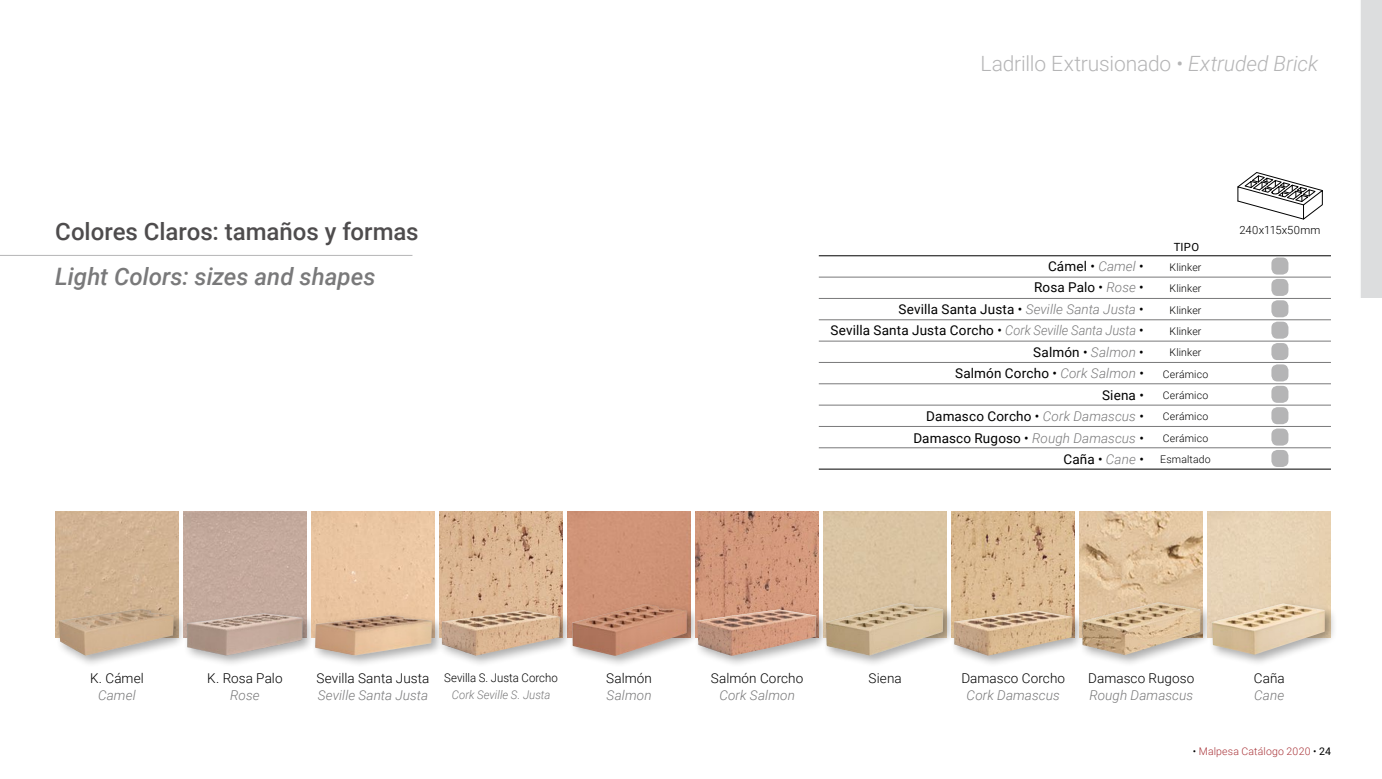
<style>
.page{position:relative;width:1382px;height:779px;background:#fff}
.page>*{position:absolute;margin:0;border:0;box-sizing:border-box;transform-origin:0 0}
.t1{font:500 24px "Roboto";letter-spacing:-.005em;color:#4e4c4d}
.t2{font:italic 500 24px "Roboto";color:#79797a}
.t3{font:300 21px "Roboto";letter-spacing:-.01em;color:#b5b5b6}
.t4{font:13.5px/21.5px "Roboto";letter-spacing:.01em;color:#000;text-align:right}
.t5{font:300 13.5px "Roboto";letter-spacing:.005em;color:#000}
.t6{font:italic 300 13.5px "Roboto";letter-spacing:.005em;color:#79797a}
.t7{font:300 12px "Roboto";color:#000;scale:.95 1}
.t8{font:italic 300 12px "Roboto";color:#79797a;scale:.95 1}
.t9{font:300 11.25px "Roboto";letter-spacing:.005em;color:#000}
.t10{font:11.25px "Roboto";color:#000}
.t11{font:300 10.5px/21.3px "Roboto";letter-spacing:.015em;color:#000;text-align:center}
.t12{font:300 10.5px "Roboto";letter-spacing:.015em;color:#a93439}
.t13{font:6.3px "Courier";color:#000}
.s1{font-style:italic}
.s2{font-weight:300;font-style:italic;color:#79797a}
.s3{color:#000}
.s4{font-weight:400;color:#000}
</style>
<div class="page">
<div style="left:1361px;top:0;width:21px;height:298px;background:#dcddde"></div>
<hr style="left:0;top:255px;width:412px;height:1px;background:#b5b5b6">
<div style="left:567px;top:511px;width:124px;height:95px;background:#cf9377"></div>
<div style="left:568px;top:600px;width:132px;height:68px;background:#000;opacity:.33"></div>
<img style="left:572px;top:603px;width:115px;height:52px">
<div style="left:55px;top:511px;width:124px;height:93px;background:#d1b392"></div>
<div style="left:55px;top:604px;width:131px;height:63px;background:#000;opacity:.33"></div>
<img style="left:59px;top:608px;width:115px;height:47px">
<img style="left:695px;top:511px;width:124px;height:94px">
<div style="left:693px;top:605px;width:136px;height:63px;background:#000;opacity:.33"></div>
<img style="left:726px;top:609px;width:53px;height:7px">
<div style="left:183px;top:511px;width:124px;height:98px;background:#c4aa9d"></div>
<div style="left:183px;top:609px;width:132px;height:58px;background:#000;opacity:.33"></div>
<img style="left:187px;top:613px;width:116px;height:42px">
<div style="left:822px;top:598px;width:134px;height:69px;background:#000;opacity:.33"></div>
<img style="left:826px;top:602px;width:117px;height:53px">
<div style="left:311px;top:511px;width:124px;height:100px;background:#ebc5a1"></div>
<div style="left:311px;top:611px;width:133px;height:56px;background:#000;opacity:.33"></div>
<img style="left:315px;top:615px;width:117px;height:40px">
<img style="left:951px;top:511px;width:124px;height:95px">
<div style="left:950px;top:606px;width:135px;height:61px;background:#000;opacity:.33"></div>
<img style="left:954px;top:610px;width:118px;height:45px">
<img style="left:439px;top:511px;width:124px;height:95px">
<div style="left:438px;top:606px;width:135px;height:61px;background:#000;opacity:.33"></div>
<img style="left:442px;top:610px;width:118px;height:45px">
<img style="left:1080px;top:511px;width:123px;height:87px">
<div style="left:1078px;top:598px;width:135px;height:69px;background:#000;opacity:.33"></div>
<img style="left:1082px;top:602px;width:119px;height:52px">
<div style="left:1208px;top:599px;width:130px;height:67px;background:#000;opacity:.33"></div>
<img style="left:1212px;top:603px;width:113px;height:51px">
<div style="left:1271px;top:257px;width:17px;height:17px;background:#b5b5b6;border-radius:6px"></div>
<div style="left:1271px;top:279px;width:17px;height:17px;background:#b5b5b6;border-radius:6px"></div>
<div style="left:1271px;top:300px;width:17px;height:17px;background:#b5b5b6;border-radius:6px"></div>
<div style="left:1271px;top:321px;width:17px;height:17px;background:#b5b5b6;border-radius:6px"></div>
<div style="left:1271px;top:343px;width:17px;height:17px;background:#b5b5b6;border-radius:6px"></div>
<div style="left:1271px;top:364px;width:17px;height:17px;background:#b5b5b6;border-radius:6px"></div>
<div style="left:1271px;top:385px;width:17px;height:17px;background:#b5b5b6;border-radius:6px"></div>
<div style="left:1271px;top:407px;width:17px;height:17px;background:#b5b5b6;border-radius:6px"></div>
<div style="left:1271px;top:428px;width:17px;height:17px;background:#b5b5b6;border-radius:6px"></div>
<div style="left:1271px;top:449px;width:17px;height:17px;background:#b5b5b6;border-radius:6px"></div>
<hr style="left:819px;top:298px;width:512px;height:1px;background:#79797a">
<hr style="left:819px;top:277px;width:512px;height:1px;background:#79797a">
<hr style="left:819px;top:319px;width:512px;height:1px;background:#79797a">
<hr style="left:819px;top:340px;width:512px;height:1px;background:#79797a">
<hr style="left:819px;top:255px;width:512px;height:1px;background:#000">
<hr style="left:819px;top:362px;width:512px;height:1px;background:#79797a">
<hr style="left:819px;top:383px;width:512px;height:1px;background:#79797a">
<hr style="left:819px;top:404px;width:512px;height:1px;background:#79797a">
<hr style="left:819px;top:426px;width:512px;height:1px;background:#79797a">
<hr style="left:819px;top:447px;width:512px;height:1px;background:#79797a">
<hr style="left:819px;top:468px;width:512px;height:1px;background:#000">
<svg style="left:1237px;top:172px;width:86px;height:47px"></svg>
<h1 class="t1" style="left:55px;top:214px;width:365px">Colores Claros: tamaños y formas</h1>
<h1 class="t2" style="left:55px;top:259px;width:322px">Light Colors: sizes and shapes</h1>
<h2 class="t3" style="left:980px;top:49px;width:339px">Ladrillo Extrusionado • <span class="s1">Extruded Brick</span></h2>
<p class="t4" style="left:830px;top:255px;width:315px">Cámel • <span class="s2">Camel</span> •<br>Rosa Palo • <span class="s2">Rose</span> •<br>Sevilla Santa Justa • <span class="s2">Seville Santa Justa</span> •<br>Sevilla Santa Justa Corcho • <span class="s2">Cork Seville Santa Justa</span> •<br>Salmón • <span class="s2">Salmon</span> •<br>Salmón Corcho • <span class="s2">Cork Salmon</span> •<br>Siena •<br>Damasco Corcho • <span class="s2">Cork Damascus</span> •<br>Damasco Rugoso • <span class="s2">Rough Damascus</span> •<br>Caña • <span class="s2">Cane</span> •</p>
<p class="t10" style="left:1174px;top:239px;width:27px">TIPO</p>
<p class="t11" style="left:1160px;top:256px;width:52px">Klinker<br>Klinker<br>Klinker<br>Klinker<br>Klinker<br>Cerámico<br>Cerámico<br>Cerámico<br>Cerámico<br>Esmaltado</p>
<p class="t9" style="left:1239px;top:222px;width:83px">240x115x50mm</p>
<p class="t13" style="left:1252px;top:229px;width:39px">240x115x50</p>
<p class="t5" style="left:90px;top:668px;width:55px">K. Cámel</p>
<p class="t6" style="left:98px;top:685px;width:39px">Camel</p>
<p class="t5" style="left:207px;top:668px;width:77px">K. Rosa Palo</p>
<p class="t6" style="left:230px;top:685px;width:31px">Rose</p>
<p class="t5" style="left:317px;top:668px;width:114px">Sevilla Santa Justa</p>
<p class="t5" style="left:869px;top:668px;width:35px">Siena</p>
<p class="t6" style="left:318px;top:685px;width:112px">Seville Santa Justa</p>
<p class="t7" style="left:444px;top:668px;width:121px">Sevilla S. Justa Corcho</p>
<p class="t8" style="left:452px;top:686px;width:105px">Cork Seville S. Justa</p>
<p class="t5" style="left:606px;top:668px;width:47px">Salmón</p>
<p class="t6" style="left:607px;top:685px;width:47px">Salmon</p>
<p class="t5" style="left:711px;top:668px;width:94px">Salmón Corcho</p>
<p class="t6" style="left:719px;top:685px;width:77px">Cork Salmon</p>
<p class="t5" style="left:961px;top:668px;width:105px">Damasco Corcho</p>
<p class="t6" style="left:967px;top:685px;width:95px">Cork Damascus</p>
<p class="t5" style="left:1088px;top:668px;width:108px">Damasco Rugoso</p>
<p class="t6" style="left:1089px;top:685px;width:105px">Rough Damascus</p>
<p class="t5" style="left:1254px;top:668px;width:32px">Caña</p>
<p class="t6" style="left:1254px;top:685px;width:32px">Cane</p>
<p class="t12" style="left:1193px;top:743px;width:140px"><span class="s3">•</span> Malpesa Catálogo 2020 <span class="s3">•</span> <span class="s4">24</span></p>
</div>
